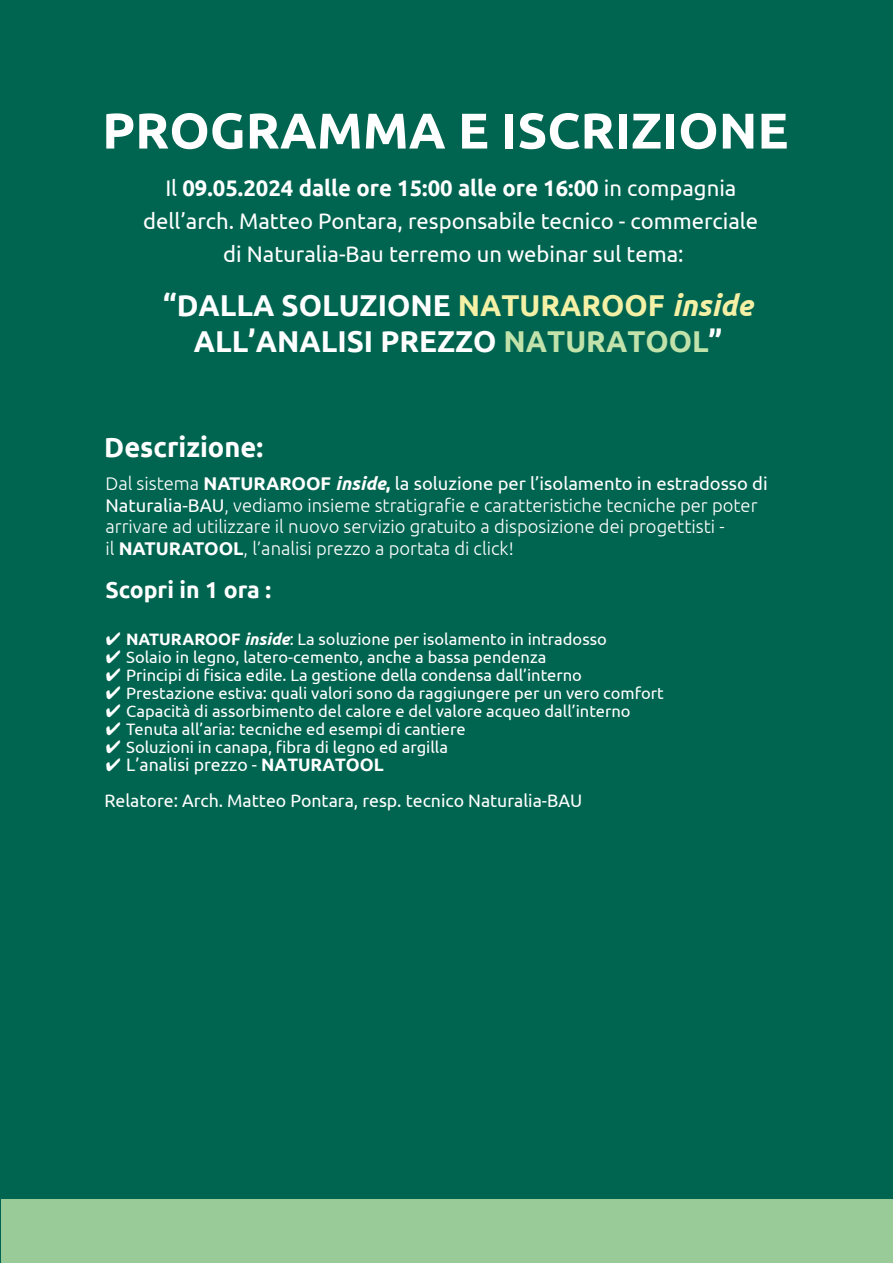
<style>
.page{position:relative;width:893px;height:1263px;background:#006550}
.page>*{position:absolute;margin:0;border:0;box-sizing:border-box;transform-origin:0 0}
.t1{font:700 50.1px "Ubuntu";color:#fff}
.t2{font:700 30.15px "Ubuntu";color:#fff}
.t3{font:700 27.75px "Ubuntu";color:#fff}
.t4{font:700 22.95px "Ubuntu";color:#fff}
.t5{font:22.5px "Ubuntu";color:#fff}
.t6{font:700 22.5px "Ubuntu";color:#fff}
.t7{font:300 18.45px "Ubuntu";color:#fff}
.t8{font:18.45px "Ubuntu";color:#fff}
.t9{font:18px "Ubuntu";color:#fff}
.t10{font:16.5px "Ubuntu";color:#fff}
.s1{font-weight:400}
.s2{color:#f4f0a5}
.s3{font-style:italic;color:#f4f0a5}
.s4{color:#c1e2aa}
.s5{font-weight:300}
.s6{font-weight:700}
.s7{font-weight:700;font-style:italic}
.s8{font-family:"MS UI Gothic";font-size:18px}
.s9{font-family:"MS UI Gothic"}
</style>
<div class="page">
<div style="left:1px;top:1199px;width:892px;height:64px;background:#98cb97"></div>
<p class="t1" style="left:102px;top:110px;width:688px">PROGRAMMA E ISCRIZIONE</p>
<p class="t6" style="left:165px;top:179px;width:573px"><span class="s1">Il</span> 09.05.2024 dalle ore 15:00 alle ore 16:00 <span class="s1">in compagnia</span></p>
<p class="t5" style="left:143px;top:212px;width:616px">dell’arch. Matteo Pontara, responsabile tecnico - commerciale</p>
<p class="t5" style="left:223px;top:245px;width:462px">di Naturalia-Bau terremo un webinar sul tema:</p>
<p class="t2" style="left:163px;top:292px;width:591px">“DALLA SOLUZIONE <span class="s2">NATURAROOF</span> <span class="s3">inside</span></p>
<p class="t2" style="left:194px;top:328px;width:530px">ALL’ANALISI PREZZO <span class="s4">NATURATOOL</span>”</p>
<p class="t3" style="left:104px;top:435px;width:160px">Descrizione:</p>
<p class="t8" style="left:105px;top:476px;width:664px"><span class="s5">Dal sistema</span> <span class="s6">NATURAROOF</span> <span class="s7">inside</span><span class="s6">,</span> la soluzione per l’isolamento in estradosso di</p>
<p class="t7" style="left:105px;top:497px;width:654px"><span class="s1">Naturalia-BAU</span>, vediamo insieme stratigrafie e caratteristiche tecniche per poter</p>
<p class="t7" style="left:105px;top:519px;width:621px">arrivare ad utilizzare il nuovo servizio gratuito a disposizione dei progettisti -</p>
<p class="t7" style="left:105px;top:540px;width:410px">il <span class="s6">NATURATOOL</span>, l’analisi prezzo a portata di click!</p>
<p class="t4" style="left:105px;top:580px;width:167px">Scopri in 1 ora :</p>
<p class="t10" style="left:105px;top:633px;width:504px"><span class="s8">✔</span> <span class="s6">NATURAROOF</span> <span class="s7">inside</span>: La soluzione per isolamento in intradosso</p>
<p class="t10" style="left:105px;top:651px;width:443px"><span class="s8">✔</span> Solaio in legno, latero-cemento, anche a bassa pendenza</p>
<p class="t10" style="left:105px;top:669px;width:479px"><span class="s8">✔</span> Principi di fisica edile. La gestione della condensa dall’interno</p>
<p class="t10" style="left:105px;top:687px;width:561px"><span class="s8">✔</span> Prestazione estiva: quali valori sono da raggiungere per un vero comfort</p>
<p class="t10" style="left:105px;top:705px;width:528px"><span class="s8">✔</span> Capacità di assorbimento del calore e del valore acqueo dall’interno</p>
<p class="t10" style="left:105px;top:723px;width:363px"><span class="s8">✔</span> Tenuta all’aria: tecniche ed esempi di cantiere</p>
<p class="t10" style="left:105px;top:741px;width:345px"><span class="s8">✔</span> Soluzioni in canapa, fibra di legno ed argilla</p>
<p class="t9" style="left:105px;top:757px;width:281px"><span class="s9">✔</span> L’analisi prezzo - <span class="s6">NATURATOOL</span></p>
<p class="t9" style="left:105px;top:793px;width:479px">Relatore: Arch. Matteo Pontara, resp. tecnico Naturalia-BAU</p>
</div>
